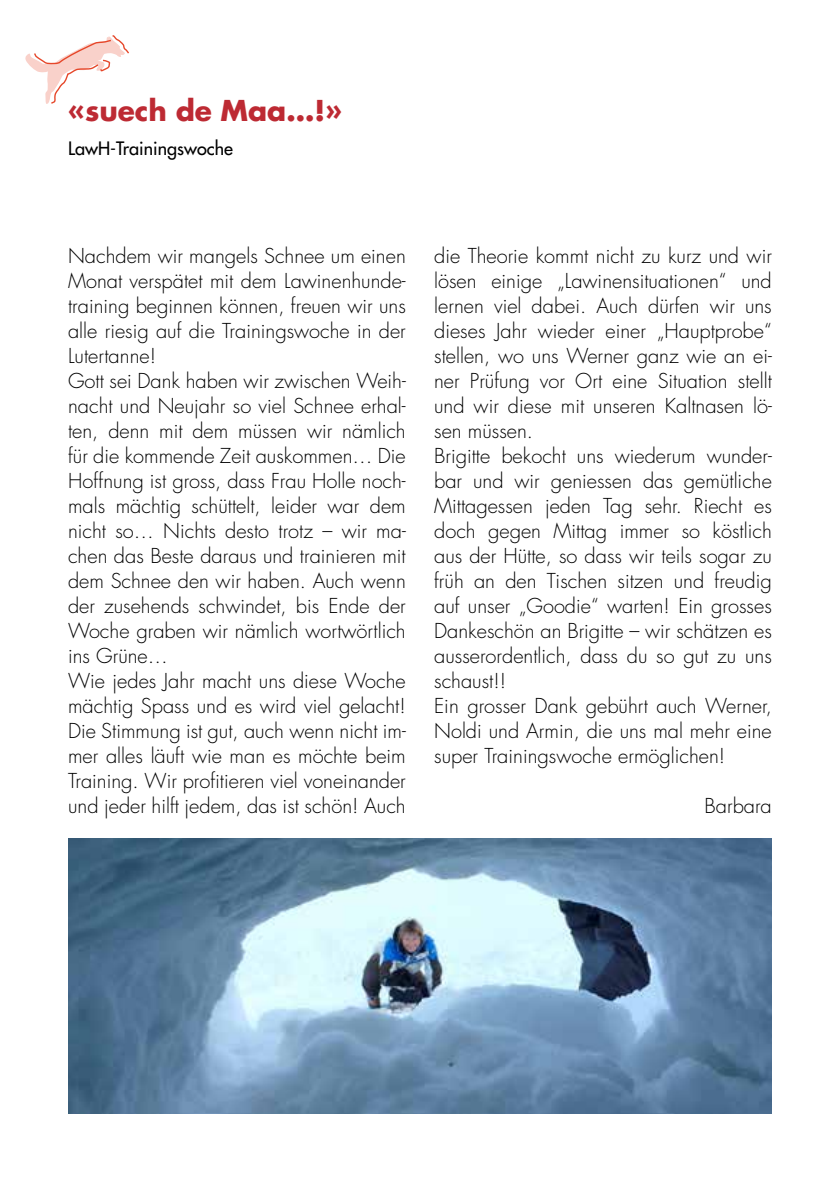
<style>
.page{position:relative;width:840px;height:1191px;background:#fff}
.page>*{position:absolute;margin:0;border:0;box-sizing:border-box;transform-origin:0 0}
.t1{font:700 28px "Futura Std";color:#bd2a33}
.t2{font:300 20px/25px "Futura Std";color:#000}
.t3{font:500 18px "Futura Std";color:#000}
</style>
<div class="page">
<svg style="left:25px;top:35px;width:104px;height:69px"></svg>
<img style="left:68px;top:838px;width:702px;height:275px">
<h1 class="t1" style="left:68px;top:92px;width:275px">«suech de Maa…!»</h1>
<p class="t3" style="left:68px;top:137px;width:166px">LawH-Trainingswoche</p>
<p class="t2" style="left:68px;top:244px;width:339px">Nachdem wir mangels Schnee um einen Monat verspätet mit dem Lawinenhunde&shy;training beginnen können, freuen wir uns alle riesig auf die Trainingswoche in der Lutertanne!<br>Gott sei Dank haben wir zwischen Weih&shy;nacht und Neujahr so viel Schnee erhal&shy;ten, denn mit dem müssen wir nämlich für die kommende Zeit auskommen… Die Hoffnung ist gross, dass Frau Holle noch&shy;mals mächtig schüttelt, leider war dem nicht so… Nichts desto trotz – wir ma&shy;chen das Beste daraus und trainieren mit dem Schnee den wir haben. Auch wenn der zusehends schwindet, bis Ende der Woche graben wir nämlich wortwörtlich ins Grüne…<br>Wie jedes Jahr macht uns diese Woche mächtig Spass und es wird viel gelacht!<br>Die Stimmung ist gut, auch wenn nicht im&shy;mer alles läuft wie man es möchte beim Training. Wir profitieren viel voneinander und jeder hilft jedem, das ist schön! Auch</p>
<p class="t2" style="left:434px;top:244px;width:339px">die Theorie kommt nicht zu kurz und wir lösen einige „Lawinensituationen“ und lernen viel dabei. Auch dürfen wir uns dieses Jahr wieder einer „Hauptprobe“ stellen, wo uns Werner ganz wie an ei&shy;ner Prüfung vor Ort eine Situation stellt und wir diese mit unseren Kaltnasen lö&shy;sen müssen.<br>Brigitte bekocht uns wiederum wunder&shy;bar und wir geniessen das gemütliche Mittagessen jeden Tag sehr. Riecht es doch gegen Mittag immer so köstlich aus der Hütte, so dass wir teils sogar zu früh an den Tischen sitzen und freudig auf unser „Goodie“ warten! Ein grosses Dankeschön an Brigitte – wir schätzen es ausserordentlich, dass du so gut zu uns schaust!!<br>Ein grosser Dank gebührt auch Werner, Noldi und Armin, die uns mal mehr eine super Trainingswoche ermöglichen!</p>
<p class="t2" style="left:704px;top:794px;width:69px">Barbara</p>
</div>
